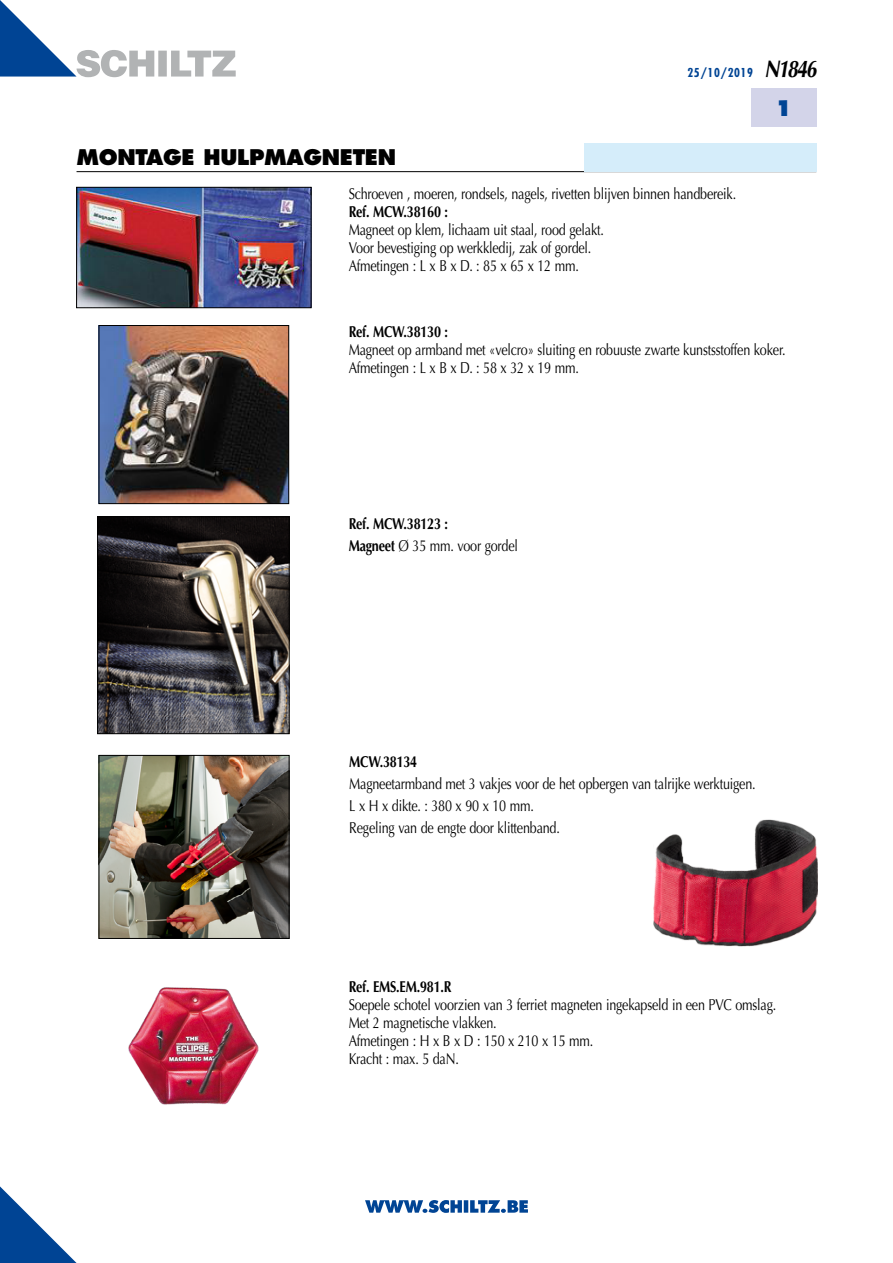
<style>
.page{position:relative;width:893px;height:1263px;background:#fff}
.page>*{position:absolute;margin:0;border:0;box-sizing:border-box;transform-origin:0 0}
.t1{font:800 21px "Futura";letter-spacing:-.015em;color:#000}
.t2{font:800 21px "Futura";color:#004494}
.t3{font:15.75px/18px "Optima";letter-spacing:-.015em;color:#000;scale:.8 1}
.t4{font:700 15.75px/22.2px "Optima";letter-spacing:-.015em;color:#000;scale:.8 1}
.t5{font:700 condensed 12px "Futura";letter-spacing:.05em;color:#004494}
.s1{font-family:"Optima";font-style:italic;font-stretch:normal;font-size:24px;color:#000}
.s2{font-weight:400}
</style>
<div class="page">
<svg style="left:0;top:1186px;width:77px;height:77px"></svg>
<hr style="left:77px;top:171px;width:739px;height:1px;background:#000">
<div style="left:751px;top:89px;width:65px;height:38px;background:#d3d4e9"></div>
<svg style="left:0;top:0;width:236px;height:77px"></svg>
<svg style="left:365px;top:1200px;width:163px;height:13px"></svg>
<div style="left:584px;top:143px;width:232px;height:28px;background:#d5edfa"></div>
<img style="left:78px;top:189px;width:231px;height:117px">
<div style="left:76px;top:187px;width:235px;height:121px;border:1px solid #000"></div>
<img style="left:101px;top:327px;width:186px;height:175px">
<div style="left:99px;top:325px;width:190px;height:179px;border:1px solid #000"></div>
<img style="left:128px;top:987px;width:131px;height:118px">
<img style="left:99px;top:519px;width:188px;height:213px">
<div style="left:97px;top:517px;width:192px;height:217px;border:1px solid #000"></div>
<img style="left:101px;top:757px;width:186px;height:180px">
<div style="left:99px;top:755px;width:190px;height:184px;border:1px solid #000"></div>
<img style="left:654px;top:819px;width:163px;height:128px">
<p class="t5" style="left:687px;top:65px;width:130px">25/10/2019 <span class="s1">N1846</span></p>
<h1 class="t1" style="left:77px;top:144px;width:321px">MONTAGE HULPMAGNETEN</h1>
<p class="t3" style="left:349px;top:184px;width:486px">Schroeven , moeren, rondsels, nagels, rivetten blijven binnen handbereik.</p>
<p class="t4" style="left:349px;top:200px;width:126px">Ref. MCW.38160 :</p>
<p class="t3" style="left:349px;top:220px;width:321px">Magneet op klem, lichaam uit staal, rood gelakt.<br>Voor bevestiging op werkkledij, zak of gordel.<br>Afmetingen : L x B x D. : 85 x 65 x 12 mm.</p>
<h1 class="t2" style="left:775px;top:95px;width:19px">1</h1>
<p class="t4" style="left:349px;top:321px;width:126px">Ref. MCW.38130 :</p>
<p class="t3" style="left:349px;top:341px;width:548px">Magneet op armband met «velcro» sluiting en robuuste zwarte kunstsstoffen koker.<br>Afmetingen : L x B x D. : 58 x 32 x 19 mm.</p>
<p class="t4" style="left:349px;top:513px;width:213px">Ref. MCW.38123 :<br>Magneet <span class="s2">Ø 35 mm. voor gordel</span></p>
<p class="t4" style="left:349px;top:750px;width:87px">MCW.38134</p>
<p class="t3" style="left:349px;top:773px;width:510px;line-height:22.2px">Magneetarmband met 3 vakjes voor de het opbergen van talrijke werktuigen.<br>L x H x dikte. : 380 x 90 x 10 mm.<br>Regeling van de engte door klittenband.</p>
<p class="t4" style="left:349px;top:976px;width:130px">Ref. EMS.EM.981.R</p>
<p class="t3" style="left:349px;top:996px;width:536px">Soepele schotel voorzien van 3 ferriet magneten ingekapseld in een PVC omslag.<br>Met 2 magnetische vlakken.<br>Afmetingen : H x B x D : 150 x 210 x 15 mm.<br>Kracht : max. 5 daN.</p>
</div>
